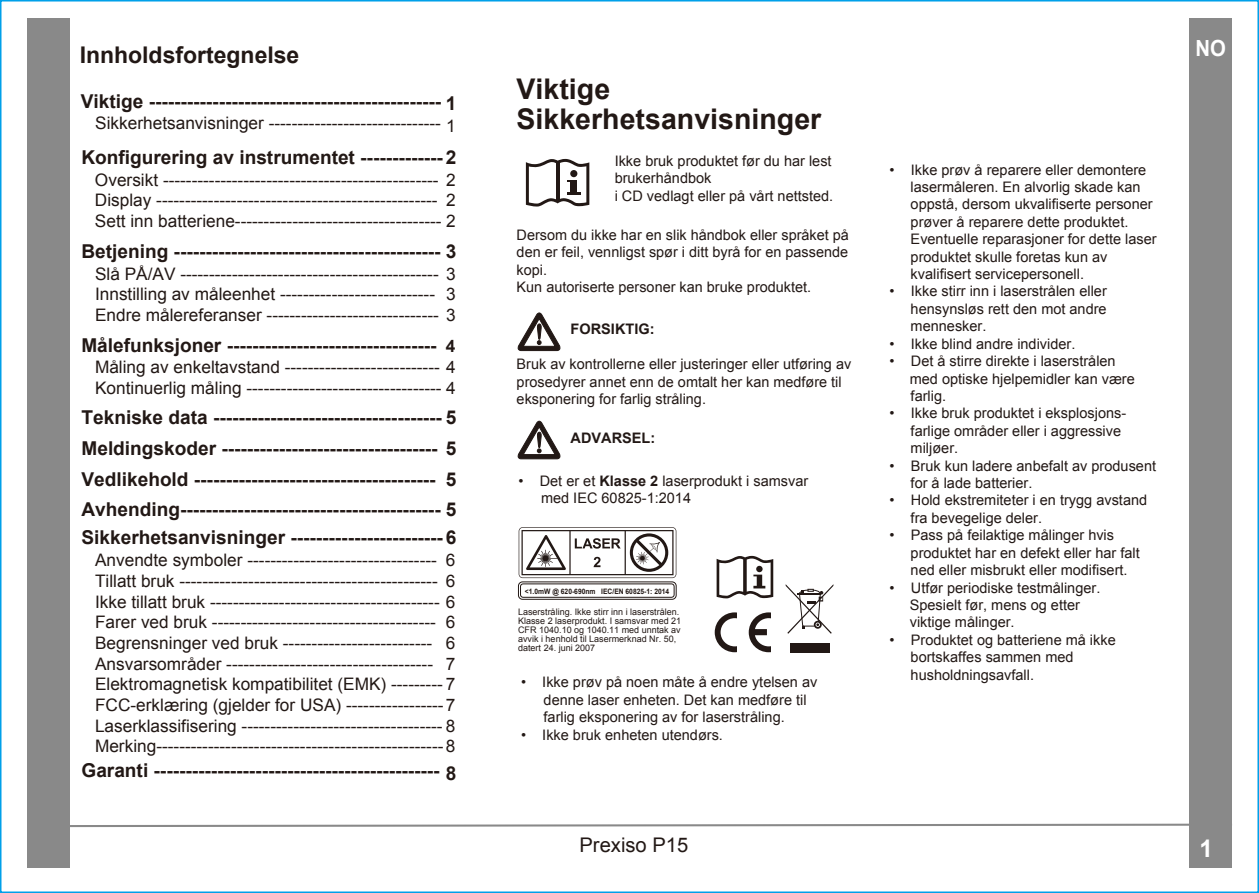
<style>
.page{position:relative;width:1259px;height:893px;background:#fff}
.page>*{position:absolute;margin:0;border:0;box-sizing:border-box;transform-origin:0 0}
.t1{font:700 28.5px/30px "Arial";color:#221815}
.t2{font:700 24.3px "Arial";color:#fff}
.t3{font:700 23.1px "Arial";color:#221815}
.t4{font:700 22.2px "Arial";color:#fff;scale:.91 1}
.t5{font:20.1px "Arial";color:#221815}
.t6{font:700 19.2px/30.6px "Arial";color:#221815}
.t7{font:17.1px/20.7px "Arial";color:#221815}
.t8{font:14.4px/17.4px "Arial";color:#221815}
.t9{font:700 14.4px "Arial";color:#221815}
.t10{font:9px/9px "Arial";color:#221815}
.t11{font:700 7.5px "Arial";color:#221815;scale:.9 1}
.s1{font-size:17.1px}
.s2{font-weight:700}
</style>
<div class="page">
<div style="left:1189px;top:18px;width:43px;height:850px;background:#898989"></div>
<svg style="left:70px;top:824px;width:1119px;height:3px;background:#afafaf"></svg>
<div style="left:27px;top:18px;width:43px;height:850px;background:#898989"></div>
<svg style="left:518px;top:313px;width:42px;height:38px"></svg>
<svg style="left:526px;top:159px;width:63px;height:48px"></svg>
<div style="left:571px;top:180px;width:6px;height:14px;background:#221815"></div>
<div style="left:570px;top:170px;width:7px;height:7px;background:#221815;border-radius:50%"></div>
<svg style="left:518px;top:421px;width:42px;height:38px"></svg>
<svg style="left:716px;top:556px;width:57px;height:42px"></svg>
<svg style="left:518px;top:527px;width:158px;height:51px"></svg>
<svg style="left:714px;top:612px;width:23px;height:40px"></svg>
<svg style="left:748px;top:612px;width:23px;height:40px"></svg>
<div style="left:790px;top:643px;width:39px;height:10px;background:#221815"></div>
<svg style="left:785px;top:584px;width:48px;height:50px"></svg>
<div style="left:518px;top:581px;width:158px;height:19px;border:1px solid #221815;border-radius:4px"></div>
<div style="left:520px;top:583px;width:154px;height:15px;border:1px solid #221815;border-radius:3px"></div>
<h3 class="t3" style="left:80px;top:39px;width:221px">Innholdsfortegnelse</h3>
<h3 class="t4" style="left:1195px;top:32px;width:35px">NO</h3>
<h3 class="t6" style="left:81px;top:87px;width:377px">Viktige ---------------------------------------------- 1</h3>
<p class="t7" style="left:446px;top:116px;width:11px">1</p>
<h3 class="t6" style="left:81px;top:142px;width:377px">Konfigurering av instrumentet ------------- 2</h3>
<p class="t7" style="left:95px;top:169px;width:362px">Oversikt ------------------------------------------------ 2<br>Display -------------------------------------------------<br>Sett inn batteriene------------------------------------ 2</p>
<p class="t7" style="left:95px;top:113px;width:347px">Sikkerhetsanvisninger ------------------------------</p>
<p class="t7" style="left:446px;top:190px;width:11px">2</p>
<h3 class="t6" style="left:81px;top:236px;width:377px">Betjening ------------------------------------------ 3</h3>
<p class="t7" style="left:95px;top:263px;width:362px">Slå PÅ/AV --------------------------------------------- 3<br>Innstilling av måleenhet ---------------------------<br>Endre målereferanser ------------------------------ 3</p>
<p class="t7" style="left:446px;top:284px;width:11px">3</p>
<h3 class="t6" style="left:81px;top:330px;width:376px">Målefunksjoner --------------------------------- <span class="s1">4</span></h3>
<p class="t7" style="left:95px;top:357px;width:362px">Måling av enkeltavstand --------------------------- 4<br>Kontinuerlig måling ---------------------------------- 4</p>
<h3 class="t6" style="left:81px;top:403px;width:376px">Tekniske data ------------------------------------ 5<br>Meldingskoder ---------------------------------- 5<br>Vedlikehold -------------------------------------- Avhending----------------------------------------- 5</h3>
<h3 class="t6" style="left:446px;top:464px;width:12px">5</h3>
<h3 class="t6" style="left:81px;top:523px;width:376px">Sikkerhetsanvisninger ------------------------ 6</h3>
<p class="t7" style="left:95px;top:550px;width:362px">Anvendte symboler --------------------------------- Tillatt bruk --------------------------------------------- Ikke tillatt bruk ---------------------------------------- 6<br>Farer ved bruk --------------------------------------- Begrensninger ved bruk -------------------------- Ansvarsområder ------------------------------------ Elektromagnetisk kompatibilitet (EMK) --------- 7<br>FCC-erklæring (gjelder for USA) -----------------7<br>Laserklassifisering ----------------------------------- 8<br>Merking--------------------------------------------------8</p>
<h3 class="t6" style="left:446px;top:758px;width:12px">8</h3>
<p class="t7" style="left:446px;top:550px;width:11px">6<br>6</p>
<p class="t7" style="left:446px;top:612px;width:11px;text-align:justify">6<br>6<br>7</p>
<h3 class="t6" style="left:81px;top:755px;width:360px">Garanti ---------------------------------------------</h3>
<h1 class="t1" style="left:516px;top:74px;width:306px">Viktige<br>Sikkerhetsanvisninger</h1>
<p class="t8" style="left:614px;top:152px;width:220px">Ikke bruk produktet før du har lest brukerhåndbok<br>i CD vedlagt eller på vårt nettsted.</p>
<p class="t8" style="left:516px;top:226px;width:334px">Dersom du ikke har en slik håndbok eller språket på den er feil, vennligst spør i ditt byrå for en passende kopi.<br>Kun autoriserte personer kan bruke produktet.</p>
<p class="t9" style="left:570px;top:319px;width:85px">FORSIKTIG:</p>
<p class="t8" style="left:516px;top:356px;width:336px">Bruk av kontrollerne eller justeringer eller utføring av prosedyrer annet enn de omtalt her kan medføre til eksponering for farlig stråling.</p>
<p class="t9" style="left:570px;top:428px;width:86px">ADVARSEL:</p>
<p class="t8" style="left:541px;top:472px;width:269px;text-indent:-23px">• Det er et <span class="s2">Klasse 2</span> laserprodukt i samsvar med IEC 60825-1:2014</p>
<p class="t11" style="left:525px;top:586px;width:162px">&lt;1.0mW @ 620-690nm IEC/EN 60825-1: 2014</p>
<p class="t10" style="left:518px;top:607px;width:165px">Laserstråling. Ikke stirr inn i laserstrålen.<br>Klasse 2 laserprodukt. I samsvar med 21<br>CFR 1040.10 og 1040.11 med unntak av avvik i henhold til Lasermerknad Nr. 50, datert 24. juni 2007</p>
<p class="t8" style="left:543px;top:674px;width:275px;text-indent:-23px">• Ikke prøv på noen måte å endre ytelsen av denne laser enheten. Det kan medføre til farlig eksponering av for laserstråling.</p>
<p class="t8" style="left:521px;top:726px;width:203px">• Ikke bruk enheten utendørs.</p>
<h3 class="t5" style="left:579px;top:832px;width:110px">Prexiso P15</h3>
<p class="t8" style="left:910px;top:161px;width:247px;text-indent:-21px">• Ikke prøv å reparere eller demontere lasermåleren. En alvorlig skade kan oppstå, dersom ukvalifiserte personer prøver å reparere dette produktet.<br>Eventuelle reparasjoner for dette laser produktet skulle foretas kun av kvalifisert servicepersonell.</p>
<p class="t8" style="left:910px;top:283px;width:198px;text-align:justify;text-indent:-21px">• Ikke stirr inn i laserstrålen eller hensynsløs rett den mot andre mennesker.</p>
<p class="t8" style="left:889px;top:335px;width:187px">• Ikke blind andre individer.</p>
<p class="t8" style="left:910px;top:353px;width:226px;text-indent:-20px">• Det å stirre direkte i laserstrålen med optiske hjelpemidler kan være farlig.</p>
<p class="t8" style="left:910px;top:405px;width:217px;text-indent:-21px">• Ikke bruk produktet i eksplosjons&shy;farlige områder eller i aggressive miljøer.</p>
<p class="t8" style="left:910px;top:457px;width:247px;text-indent:-21px">• Bruk kun ladere anbefalt av produsent for å lade batterier.</p>
<p class="t8" style="left:910px;top:492px;width:238px;text-indent:-21px">• Hold ekstremiteter i en trygg avstand fra bevegelige deler.</p>
<p class="t8" style="left:910px;top:527px;width:231px;text-indent:-21px">• Pass på feilaktige målinger hvis produktet har en defekt eller har falt ned eller misbrukt eller modifisert.</p>
<p class="t8" style="left:910px;top:579px;width:192px;text-indent:-20px">• Utfør periodiske testmålinger.<br>Spesielt før, mens og etter viktige målinger.</p>
<p class="t8" style="left:910px;top:631px;width:207px;text-indent:-21px">• Produktet og batteriene må ikke bortskaffes sammen med husholdningsavfall.</p>
<h2 class="t2" style="left:1199px;top:831px;width:15px">1</h2>
</div>
